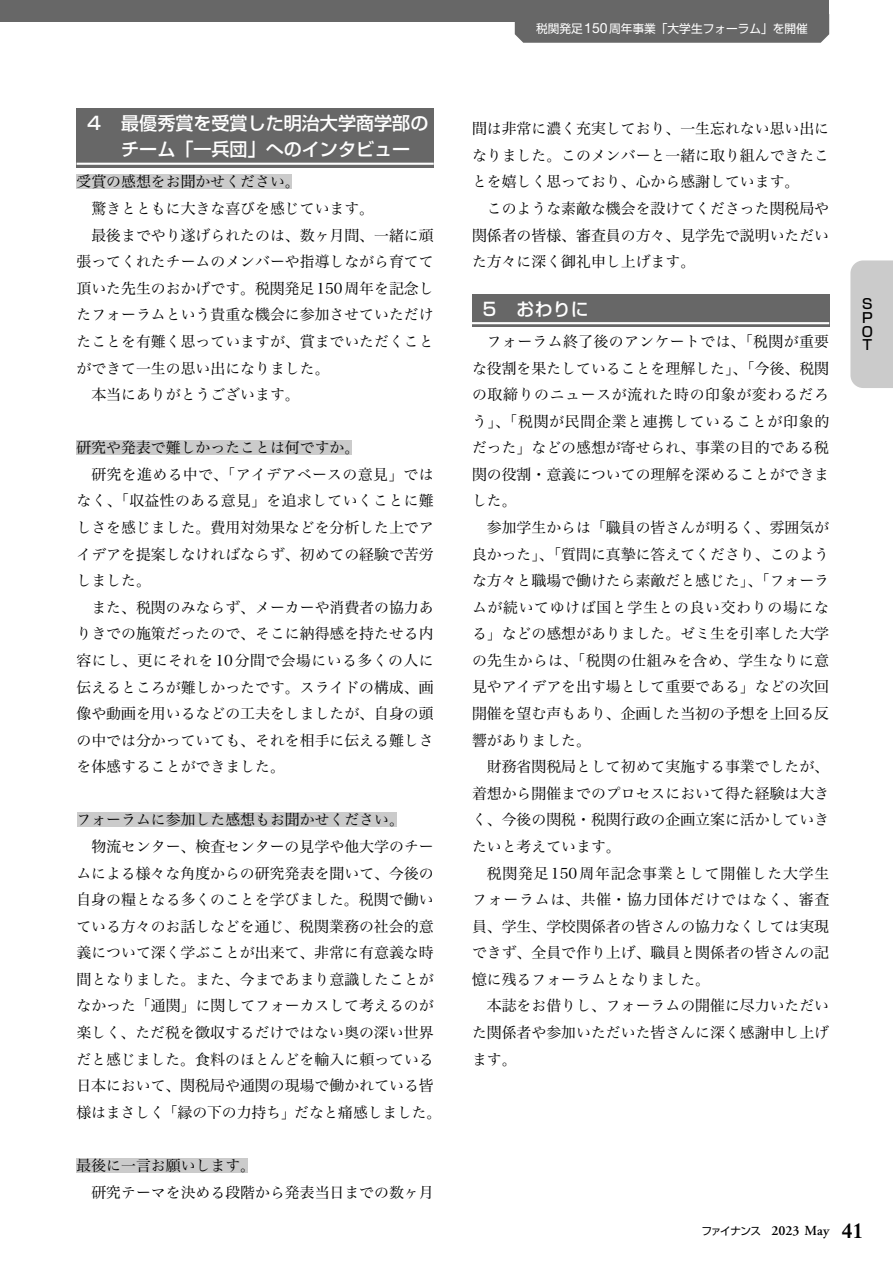
<style>
.page{position:relative;width:893px;height:1263px;background:#fff}
.page>*{position:absolute;margin:0;border:0;box-sizing:border-box;transform-origin:0 0}
.t1{font:500 18px/26.5px "Shin Go Pr 6 N";color:#fff}
.t2{font:14.85px/26.5px "Hiragino Serif Pr 6 N W3";color:#000;text-align:justify}
.t3{font:14.85px "Hiragino Serif Pr 6 N W3";letter-spacing:.025em;color:#000}
.t4{font:14.85px "Hiragino Serif Pr 6 N W3";letter-spacing:.03em;color:#000}
.t5{font:600 13.8px "Adobe Garamond Pro";color:#000}
.t6{font:500 13.8px/13.8px "Shin Go Pr 6 N";color:#000;text-align:justify}
.t7{font:11.7px "Shin Go Pr 6 N";color:#fff}
.s1{font-family:"Helvetica Neue LT Std";font-size:14.1px}
.s2{font-family:"Shin Go Pr 6 N";font-weight:400;font-size:10.65px}
.s3{font-family:"Times LT Std";font-size:21.3px}
</style>
<div class="page">
<div style="left:0;top:0;width:829px;height:21px;background:#676767"></div>
<div style="left:77px;top:108px;width:357px;height:60px;background:#676767"></div>
<hr style="left:77px;top:163px;width:357px;height:2px;background:#fff">
<div style="left:77px;top:174px;width:215px;height:15px;background:#cbcbcb"></div>
<div style="left:77px;top:440px;width:275px;height:15px;background:#cbcbcb"></div>
<div style="left:77px;top:812px;width:319px;height:15px;background:#cbcbcb"></div>
<div style="left:77px;top:1158px;width:171px;height:14px;background:#cbcbcb"></div>
<div style="left:472px;top:294px;width:357px;height:33px;background:#676767"></div>
<hr style="left:472px;top:322px;width:357px;height:2px;background:#fff">
<div style="left:515px;top:21px;width:314px;height:22px;background:#676767"></div>
<div style="left:850px;top:260px;width:43px;height:128px;background:#cbcbcb"></div>
<p class="t1" style="left:121px;top:108px;width:309px;text-indent:-36px">４　最優秀賞を受賞した明治大学商学部のチーム「一兵団」へのインタビュー</p>
<p class="t2" style="left:77px;top:167px;width:225px">受賞の感想をお聞かせください。</p>
<p class="t2" style="left:91px;top:194px;width:284px">驚きとともに大きな喜びを感じています。</p>
<p class="t2" style="left:91px;top:220px;width:344px">最後までやり遂げられたのは、数ヶ月間、一緒に頑</p>
<p class="t2" style="left:77px;top:247px;width:359px">張ってくれたチームのメンバーや指導しながら育てて</p>
<p class="t2" style="left:77px;top:274px;width:359px">頂いた先生のおかげです。税関発足 150周年を記念し</p>
<p class="t2" style="left:77px;top:300px;width:359px">たフォーラムという貴重な機会に参加させていただけ</p>
<p class="t2" style="left:77px;top:327px;width:359px">たことを有難く思っていますが、賞までいただくこと</p>
<p class="t2" style="left:77px;top:353px;width:254px">ができて一生の思い出になりました。</p>
<p class="t2" style="left:91px;top:380px;width:210px">本当にありがとうございます。</p>
<p class="t2" style="left:77px;top:433px;width:284px">研究や発表で難しかったことは何ですか。</p>
<p class="t3" style="left:91px;top:462px;width:344px">研究を進める中で、「アイデアベースの意見」では</p>
<p class="t3" style="left:77px;top:488px;width:359px">なく、「収益性のある意見」を追求していくことに難</p>
<p class="t2" style="left:77px;top:513px;width:359px">しさを感じました。費用対効果などを分析した上でア</p>
<p class="t2" style="left:77px;top:539px;width:359px">イデアを提案しなければならず、初めての経験で苦労</p>
<p class="t2" style="left:77px;top:566px;width:76px">しました。</p>
<p class="t2" style="left:91px;top:592px;width:344px">また、税関のみならず、メーカーや消費者の協力あ</p>
<p class="t2" style="left:77px;top:619px;width:359px">りきでの施策だったので、そこに納得感を持たせる内</p>
<p class="t4" style="left:77px;top:648px;width:359px">容にし、更にそれを10分間で会場にいる多くの人に</p>
<p class="t2" style="left:77px;top:672px;width:359px">伝えるところが難しかったです。スライドの構成、画</p>
<p class="t2" style="left:77px;top:699px;width:359px">像や動画を用いるなどの工夫をしましたが、自身の頭</p>
<p class="t2" style="left:77px;top:725px;width:359px">の中では分かっていても、それを相手に伝える難しさ</p>
<p class="t2" style="left:77px;top:752px;width:210px">を体感することができました。</p>
<p class="t2" style="left:77px;top:805px;width:329px">フォーラムに参加した感想もお聞かせください。</p>
<p class="t2" style="left:91px;top:832px;width:344px">物流センター、検査センターの見学や他大学のチー</p>
<p class="t2" style="left:76px;top:858px;width:359px">ムによる様々な角度からの研究発表を聞いて、今後の</p>
<p class="t2" style="left:76px;top:885px;width:359px">自身の糧となる多くのことを学びました。税関で働い</p>
<p class="t2" style="left:76px;top:911px;width:359px">ている方々のお話しなどを通じ、税関業務の社会的意</p>
<p class="t2" style="left:76px;top:938px;width:359px">義について深く学ぶことが出来て、非常に有意義な時</p>
<p class="t2" style="left:76px;top:965px;width:359px">間となりました。また、今まであまり意識したことが</p>
<p class="t2" style="left:76px;top:991px;width:359px">なかった「通関」に関してフォーカスして考えるのが</p>
<p class="t2" style="left:76px;top:1018px;width:359px">楽しく、ただ税を徴収するだけではない奥の深い世界</p>
<p class="t2" style="left:76px;top:1044px;width:359px">だと感じました。食料のほとんどを輸入に頼っている</p>
<p class="t2" style="left:76px;top:1071px;width:359px">日本において、関税局や通関の現場で働かれている皆</p>
<p class="t2" style="left:77px;top:1097px;width:366px">様はまさしく「縁の下の力持ち」だなと痛感しました。</p>
<p class="t2" style="left:91px;top:1151px;width:344px;text-indent:-15px">最後に一言お願いします。<br>研究テーマを決める段階から発表当日までの数ヶ月</p>
<p class="t7" style="left:536px;top:19px;width:273px">税関発足<span class="s1">150</span>周年事業「大学生フォーラム」を開催</p>
<p class="t2" style="left:472px;top:114px;width:359px">間は非常に濃く充実しており、一生忘れない思い出になりました。このメンバーと一緒に取り組んできたことを嬉しく思っており、心から感謝しています。</p>
<p class="t2" style="left:472px;top:194px;width:359px;text-indent:15px">このような素敵な機会を設けてくださった関税局や関係者の皆様、審査員の方々、見学先で説明いただいた方々に深く御礼申し上げます。</p>
<p class="t1" style="left:480px;top:295px;width:110px">５　おわりに</p>
<p class="t2" style="left:472px;top:327px;width:359px;text-indent:15px">フォーラム終了後のアンケートでは、「税関が重要な役割を果たしていることを理解した」、「今後、税関の取締りのニュースが流れた時の印象が変わるだろう」、「税関が民間企業と連携していることが印象的だった」などの感想が寄せられ、事業の目的である税関の役割・意義についての理解を深めることができました。</p>
<p class="t2" style="left:472px;top:513px;width:359px;text-indent:15px">参加学生からは「職員の皆さんが明るく、雰囲気が良かった」、「質問に真摯に答えてくださり、このような方々と職場で働けたら素敵だと感じた」、「フォーラムが続いてゆけば国と学生との良い交わりの場になる」などの感想がありました。ゼミ生を引率した大学の先生からは、「税関の仕組みを含め、学生なりに意見やアイデアを出す場として重要である」などの次回開催を望む声もあり、企画した当初の予想を上回る反響がありました。</p>
<p class="t2" style="left:472px;top:752px;width:359px;text-indent:15px">財務省関税局として初めて実施する事業でしたが、着想から開催までのプロセスにおいて得た経験は大きく、今後の関税・税関行政の企画立案に活かしていきたいと考えています。</p>
<p class="t2" style="left:472px;top:858px;width:359px;text-indent:15px">税関発足150周年記念事業として開催した大学生フォーラムは、共催・協力団体だけではなく、審査員、学生、学校関係者の皆さんの協力なくしては実現できず、全員で作り上げ、職員と関係者の皆さんの記憶に残るフォーラムとなりました。</p>
<p class="t2" style="left:472px;top:991px;width:359px;text-indent:15px">本誌をお借りし、フォーラムの開催に尽力いただいた関係者や参加いただいた皆さんに深く感謝申し上げます。</p>
<p class="t6" style="left:860px;top:296px;width:13px">ＳＰＯＴ</p>
<p class="t5" style="left:701px;top:1223px;width:163px"><span class="s2">ファイナンス</span> 2023 May <span class="s3">41</span></p>
</div>
